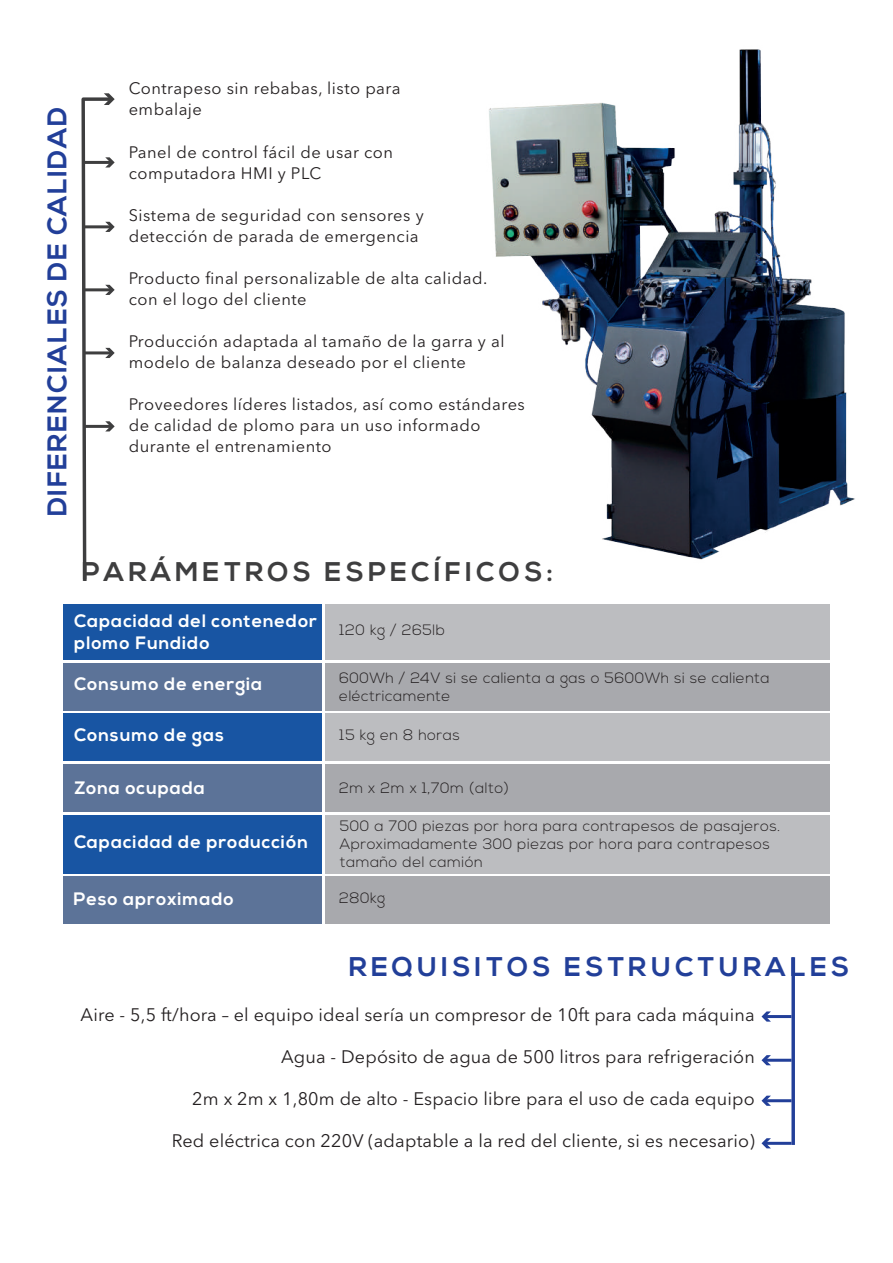
<style>
.page{position:relative;width:893px;height:1263px;background:#fff}
.page>*{position:absolute;margin:0;border:0;box-sizing:border-box;transform-origin:0 0}
.t1{font:700 27px "Nexa";letter-spacing:.15em;color:#223f99}
.t2{font:700 27px "Nexa";letter-spacing:.05em;color:#223f99}
.t3{font:700 27px "Nexa";letter-spacing:.15em;color:#3e3e3f}
.t4{font:18px "Avenir Next LT Pro";letter-spacing:.01em;color:#231f20}
.t5{font:700 18px/21.6px "Nexa";letter-spacing:.05em;color:#fff}
.t6{font:16.5px/21px "Avenir Next LT Pro";letter-spacing:.03em;color:#231f20}
.t7{font:300 15px/18px "Nexa";letter-spacing:.03em;color:#231f20}
</style>
<div class="page">
<hr style="left:765px;top:1142px;width:26px;height:3px;background:#223f99">
<svg style="left:761px;top:1138px;width:10px;height:10px"></svg>
<hr style="left:765px;top:1099px;width:26px;height:3px;background:#223f99">
<svg style="left:761px;top:1096px;width:10px;height:10px"></svg>
<hr style="left:765px;top:1059px;width:26px;height:3px;background:#223f99">
<svg style="left:761px;top:1055px;width:10px;height:10px"></svg>
<hr style="left:765px;top:1015px;width:26px;height:3px;background:#223f99">
<svg style="left:761px;top:1011px;width:10px;height:11px"></svg>
<svg style="left:791px;top:958px;width:4px;height:187px"></svg>
<svg style="left:81px;top:93px;width:34px;height:488px"></svg>
<img style="left:489px;top:49px;width:366px;height:511px">
<div style="left:63px;top:604px;width:259px;height:56px;background:#1855a3"></div>
<div style="left:63px;top:663px;width:259px;height:47px;background:#5c7398"></div>
<div style="left:63px;top:714px;width:259px;height:47px;background:#1855a3"></div>
<div style="left:63px;top:764px;width:259px;height:47px;background:#5c7398"></div>
<div style="left:63px;top:815px;width:259px;height:58px;background:#1855a3"></div>
<div style="left:63px;top:877px;width:259px;height:47px;background:#5c7398"></div>
<div style="left:326px;top:604px;width:504px;height:56px;background:#bcbdc0"></div>
<div style="left:326px;top:663px;width:504px;height:47px;background:#a8a9ad"></div>
<div style="left:326px;top:714px;width:504px;height:47px;background:#bcbdc0"></div>
<div style="left:326px;top:764px;width:504px;height:47px;background:#a8a9ad"></div>
<div style="left:326px;top:815px;width:504px;height:58px;background:#bcbdc0"></div>
<div style="left:326px;top:877px;width:504px;height:47px;background:#a8a9ad"></div>
<h1 class="t2" style="left:42px;top:516px;width:411px;rotate:-90deg">DIFERENCIALES DE CALIDAD</h1>
<p class="t6" style="left:129px;top:78px;width:273px">Contrapeso sin rebabas, listo para embalaje</p>
<p class="t6" style="left:129px;top:141px;width:266px">Panel de control fácil de usar con computadora HMI y PLC</p>
<p class="t6" style="left:129px;top:204px;width:297px">Sistema de seguridad con sensores y detección de parada de emergencia</p>
<p class="t6" style="left:129px;top:267px;width:360px">Producto final personalizable de alta calidad. con el logo del cliente</p>
<p class="t6" style="left:129px;top:330px;width:377px">Producción adaptada al tamaño de la garra y al modelo de balanza deseado por el cliente</p>
<p class="t6" style="left:129px;top:393px;width:398px">Proveedores líderes listados, así como estándares de calidad de plomo para un uso informado durante el entrenamiento</p>
<h1 class="t3" style="left:82px;top:556px;width:473px">PARÁMETROS ESPECÍFICOS:</h1>
<p class="t5" style="left:74px;top:611px;width:244px">Capacidad del contenedor plomo Fundido</p>
<p class="t5" style="left:74px;top:674px;width:190px">Consumo de energia</p>
<p class="t5" style="left:74px;top:725px;width:151px">Consumo de gas</p>
<p class="t5" style="left:75px;top:778px;width:131px">Zona ocupada</p>
<p class="t5" style="left:74px;top:832px;width:236px">Capacidad de producción</p>
<p class="t5" style="left:74px;top:888px;width:162px">Peso aproximado</p>
<p class="t7" style="left:340px;top:622px;width:107px">120 kg / 265lb</p>
<p class="t7" style="left:339px;top:670px;width:432px">600Wh / 24V si se calienta a gas o 5600Wh si se calienta eléctricamente</p>
<p class="t7" style="left:340px;top:727px;width:122px">15 kg en 8 horas</p>
<p class="t7" style="left:339px;top:779px;width:171px">2m x 2m x 1,70m (alto)</p>
<p class="t7" style="left:340px;top:818px;width:442px">500 a 700 piezas por hora para contrapesos de pasajeros.<br>Aproximadamente 300 piezas por hora para contrapesos tamaño del camión</p>
<p class="t7" style="left:339px;top:890px;width:48px">280kg</p>
<h1 class="t1" style="left:349px;top:951px;width:502px">REQUISITOS ESTRUCTURALES</h1>
<p class="t4" style="left:81px;top:1004px;width:676px">Aire - 5,5 ft/hora – el equipo ideal sería un compresor de 10ft para cada máquina</p>
<p class="t4" style="left:281px;top:1046px;width:475px">Agua - Depósito de agua de 500 litros para refrigeración</p>
<p class="t4" style="left:192px;top:1088px;width:564px">2m x 2m x 1,80m de alto - Espacio libre para el uso de cada equipo</p>
<p class="t4" style="left:172px;top:1130px;width:585px">Red eléctrica con 220V (adaptable a la red del cliente, si es necesario)</p>
</div>
